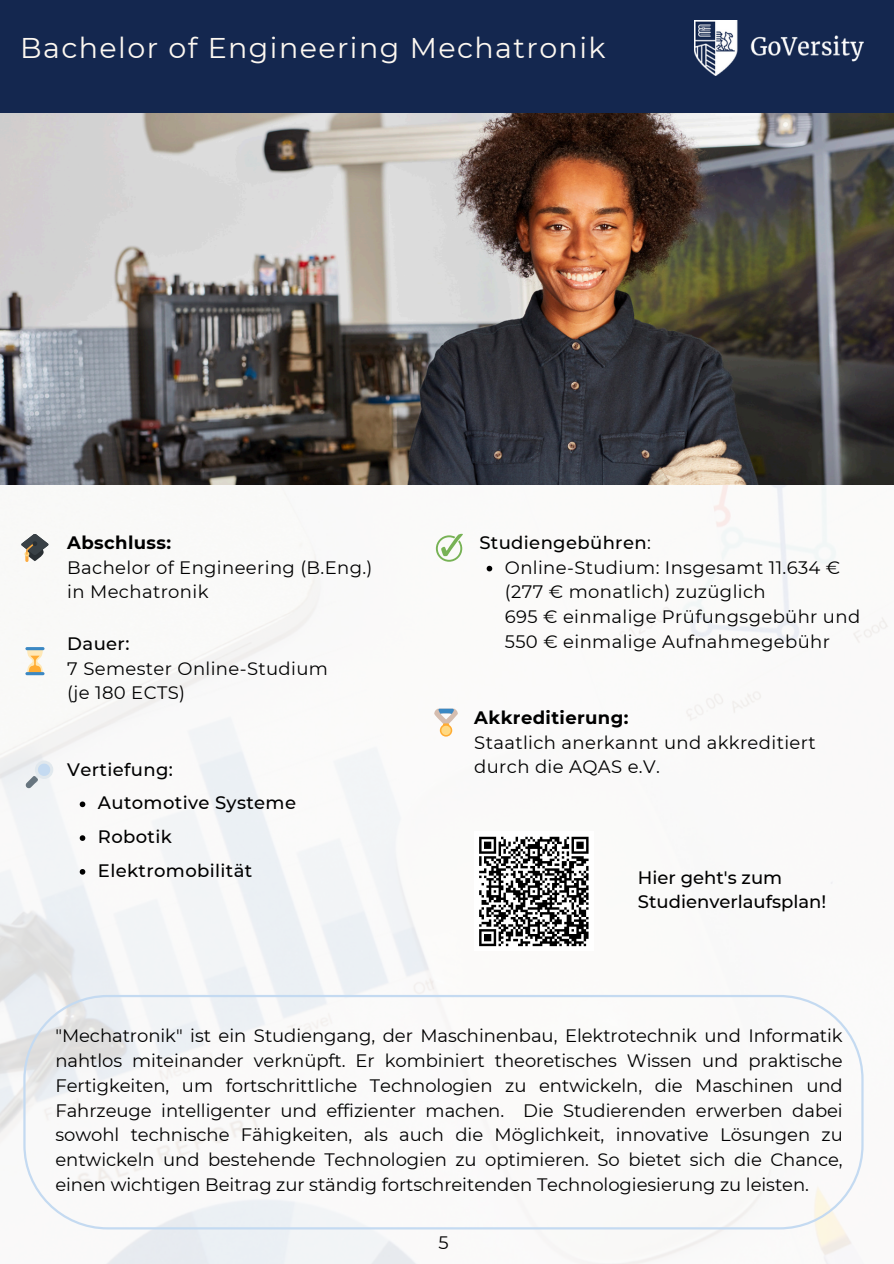
<style>
.page{position:relative;width:894px;height:1264px;background:#fff}
.page>*{position:absolute;margin:0;border:0;box-sizing:border-box;transform-origin:0 0}
.t1{font:28.5px "Montserrat";letter-spacing:.05em;color:#fdf8f1}
.t2{font:18px/24.8px "Montserrat";letter-spacing:.02em;color:#000}
.t3{font:500 18px "Montserrat";letter-spacing:.02em;color:#000}
.t4{font:500 18px/24.8px "Montserrat";color:#000}
.t5{font:700 18px "Montserrat";letter-spacing:.02em;color:#000}
.s1{font-weight:400}
</style>
<div class="page">
<img style="left:0;top:484px;width:893px;height:779px">
<img style="left:0;top:112px;width:893px;height:372px">
<div style="left:0;top:0;width:893px;height:112px;background:#14274f"></div>
<img style="left:694px;top:21px;width:169px;height:54px">
<svg style="left:25px;top:760px;width:28px;height:28px"></svg>
<svg style="left:21px;top:534px;width:28px;height:28px"></svg>
<svg style="left:27px;top:650px;width:16px;height:22px"></svg>
<hr style="left:25px;top:672px;width:20px;height:3px;background:#3b88c3;border-radius:2px">
<hr style="left:25px;top:647px;width:20px;height:3px;background:#3b88c3;border-radius:2px">
<svg style="left:436px;top:534px;width:27px;height:27px"></svg>
<svg style="left:23px;top:994px;width:840px;height:234px"></svg>
<svg style="left:433px;top:708px;width:25px;height:28px"></svg>
<div style="left:474px;top:831px;width:119px;height:120px;background:#fff"></div>
<svg style="left:479px;top:836px;width:110px;height:111px"></svg>
<svg style="left:80px;top:801px;width:5px;height:6px"></svg>
<svg style="left:80px;top:835px;width:5px;height:5px"></svg>
<svg style="left:80px;top:869px;width:5px;height:5px"></svg>
<svg style="left:486px;top:566px;width:6px;height:5px"></svg>
<p class="t1" style="left:20px;top:30px;width:586px">Bachelor of Engineering Mechatronik</p>
<p class="t5" style="left:67px;top:531px;width:105px">Abschluss:</p>
<h2 class="t2" style="left:67px;top:555px;width:306px">Bachelor of Engineering (B.Eng.) in Mechatronik</h2>
<p class="t3" style="left:67px;top:632px;width:64px">Dauer:</p>
<p class="t2" style="left:67px;top:655px;width:262px">7 Semester Online-Studium (je 180 ECTS)</p>
<p class="t3" style="left:67px;top:758px;width:107px">Vertiefung:</p>
<p class="t3" style="left:98px;top:792px;width:199px">Automotive Systeme</p>
<p class="t3" style="left:98px;top:825px;width:75px">Robotik</p>
<p class="t3" style="left:98px;top:859px;width:156px">Elektromobilität</p>
<p class="t3" style="left:479px;top:531px;width:173px">Studiengebühren<span class="s1">:</span></p>
<p class="t2" style="left:504px;top:555px;width:357px">Online-Studium: Insgesamt 11.634 € (277 € monatlich) zuzüglich<br>695 € einmalige Prüfungsgebühr und 550 € einmalige Aufnahmegebühr</p>
<p class="t5" style="left:474px;top:706px;width:156px">Akkreditierung:</p>
<h1 class="t2" style="left:474px;top:729px;width:343px">Staatlich anerkannt und akkreditiert durch die AQAS e.V.</h1>
<p class="t4" style="left:637px;top:864px;width:190px">Hier geht's zum<br>Studienverlaufsplan!</p>
<p class="t2" style="left:55px;top:1023px;width:788px;text-align:justify">"Mechatronik" ist ein Studiengang, der Maschinenbau, Elektrotechnik und Informatik nahtlos miteinander verknüpft. Er kombiniert theoretisches Wissen und praktische Fertigkeiten, um fortschrittliche Technologien zu entwickeln, die Maschinen und Fahrzeuge intelligenter und effizienter machen. Die Studierenden erwerben dabei sowohl technische Fähigkeiten, als auch die Möglichkeit, innovative Lösungen zu entwickeln und bestehende Technologien zu optimieren. So bietet sich die Chance, einen wichtigen Beitrag zur ständig fortschreitenden Technologiesierung zu leisten.</p>
<p class="t2" style="left:438px;top:1229px;width:12px">5</p>
</div>
